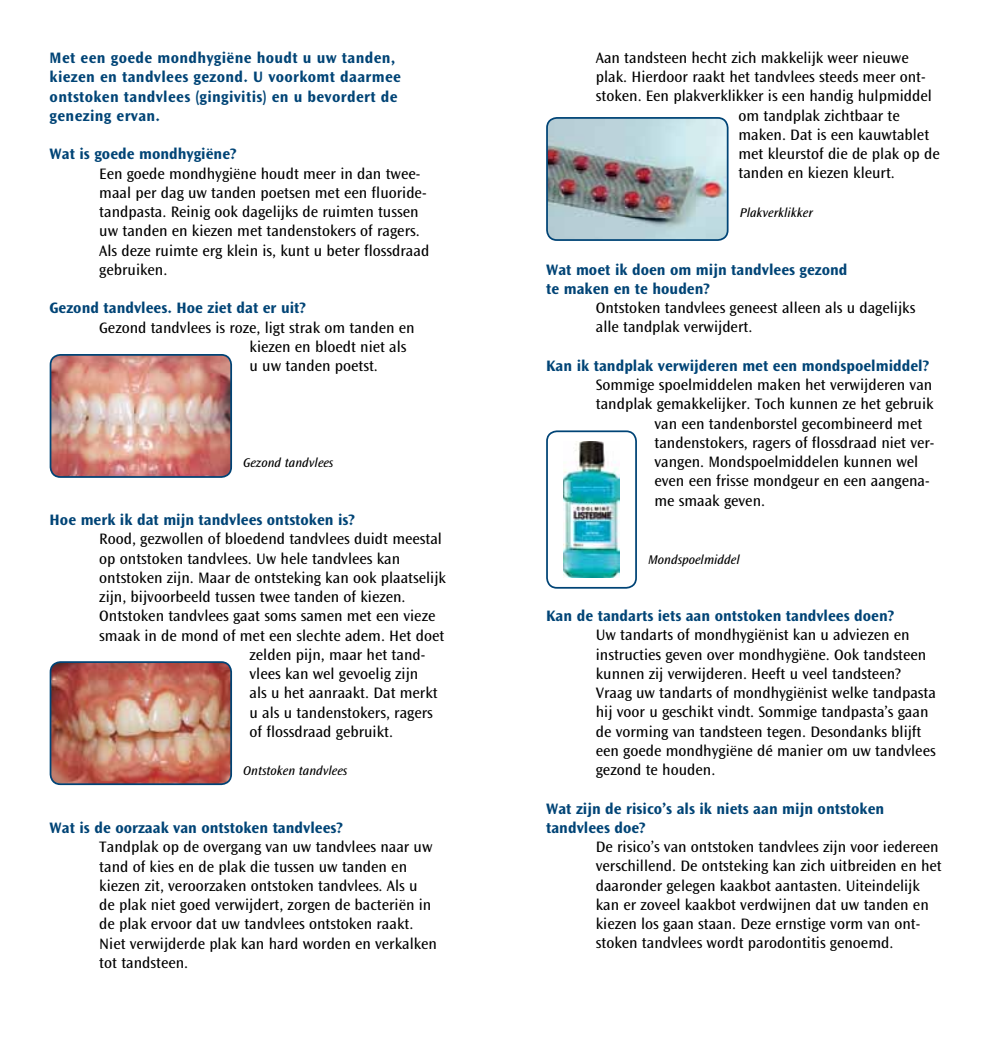
<style>
.page{position:relative;width:993px;height:1042px;background:#fff}
.page>*{position:absolute;margin:0;border:0;box-sizing:border-box;transform-origin:0 0}
.t1{font:15.75px/19.2px "Ocean Sans Std";color:#000}
.t2{font:700 15.75px/19.2px "Ocean Sans Std";color:#004476}
.t3{font:700 15.75px/19.2px "Ocean Sans Std";letter-spacing:.02em;color:#004476}
.t4{font:italic 13.12px "Ocean Sans Std";color:#000}
</style>
<div class="page">
<img style="left:50px;top:662px;width:181px;height:122px">
<div style="left:50px;top:661px;width:182px;height:124px;border:2px solid #004476;border-radius:10px"></div>
<img style="left:547px;top:118px;width:180px;height:122px">
<div style="left:546px;top:117px;width:182px;height:124px;border:2px solid #004476;border-radius:10px"></div>
<img style="left:563px;top:442px;width:56px;height:135px">
<div style="left:546px;top:430px;width:90px;height:159px;border:2px solid #004476;border-radius:10px"></div>
<img style="left:50px;top:355px;width:181px;height:122px">
<div style="left:50px;top:354px;width:182px;height:124px;border:2px solid #004476;border-radius:10px"></div>
<p class="t3" style="left:50px;top:48px;width:353px">Met een goede mondhygiëne houdt u uw tanden, kiezen en tandvlees gezond. U voorkomt daarmee ontstoken tandvlees (gingivitis) en u bevordert de genezing ervan.</p>
<p class="t2" style="left:50px;top:145px;width:188px">Wat is goede mondhygiëne?</p>
<p class="t1" style="left:99px;top:164px;width:331px">Een goede mondhygiëne houdt meer in dan twee&shy;maal per dag uw tanden poetsen met een fluoride&shy;tandpasta. Reinig ook dagelijks de ruimten tussen uw tanden en kiezen met tandenstokers of ragers.<br>Als deze ruimte erg klein is, kunt u beter flossdraad gebruiken.</p>
<p class="t2" style="left:50px;top:299px;width:258px">Gezond tandvlees. Hoe ziet dat er uit?</p>
<p class="t1" style="left:249px;top:318px;width:166px;text-indent:-150px">Gezond tandvlees is roze, ligt strak om tanden en kiezen en bloedt niet als u uw tanden poetst.</p>
<p class="t4" style="left:243px;top:456px;width:92px">Gezond tandvlees</p>
<p class="t2" style="left:50px;top:510px;width:307px">Hoe merk ik dat mijn tandvlees ontstoken is?</p>
<p class="t1" style="left:99px;top:530px;width:344px">Rood, gezwollen of bloedend tandvlees duidt meestal</p>
<p class="t1" style="left:99px;top:549px;width:302px">op ontstoken tandvlees. Uw hele tandvlees kan</p>
<p class="t1" style="left:99px;top:568px;width:348px">ontstoken zijn. Maar de ontsteking kan ook plaatselijk</p>
<p class="t1" style="left:99px;top:587px;width:308px">zijn, bijvoorbeeld tussen twee tanden of kiezen.</p>
<p class="t1" style="left:99px;top:607px;width:337px">Ontstoken tandvlees gaat soms samen met een vieze</p>
<p class="t1" style="left:99px;top:626px;width:346px">smaak in de mond of met een slechte adem. Het doet</p>
<p class="t1" style="left:249px;top:645px;width:177px">zelden pijn, maar het tand-</p>
<p class="t1" style="left:249px;top:664px;width:170px">vlees kan wel gevoelig zijn</p>
<p class="t1" style="left:249px;top:684px;width:190px">als u het aanraakt. Dat merkt</p>
<p class="t1" style="left:249px;top:703px;width:185px">u als u tandenstokers, ragers</p>
<p class="t1" style="left:249px;top:722px;width:145px">of flossdraad gebruikt.</p>
<p class="t4" style="left:243px;top:764px;width:105px">Ontstoken tandvlees</p>
<p class="t2" style="left:50px;top:818px;width:295px">Wat is de oorzaak van ontstoken tandvlees?</p>
<p class="t1" style="left:99px;top:838px;width:339px">Tandplak op de overgang van uw tandvlees naar uw tand of kies en de plak die tussen uw tanden en kiezen zit, veroorzaken ontstoken tandvlees. Als u de plak niet goed verwijdert, zorgen de bacteriën in de plak ervoor dat uw tandvlees ontstoken raakt.<br>Niet verwijderde plak kan hard worden en verkalken tot tandsteen.</p>
<p class="t1" style="left:595px;top:48px;width:314px">Aan tandsteen hecht zich makkelijk weer nieuwe</p>
<p class="t1" style="left:595px;top:68px;width:331px">plak. Hierdoor raakt het tandvlees steeds meer ont-</p>
<p class="t1" style="left:595px;top:87px;width:337px">stoken. Een plakverklikker is een handig hulpmiddel</p>
<p class="t1" style="left:738px;top:106px;width:163px">om tandplak zichtbaar te</p>
<p class="t1" style="left:738px;top:125px;width:192px">maken. Dat is een kauwtablet</p>
<p class="t1" style="left:738px;top:144px;width:203px">met kleurstof die de plak op de</p>
<p class="t1" style="left:738px;top:164px;width:158px">tanden en kiezen kleurt.</p>
<p class="t4" style="left:739px;top:205px;width:74px">Plakverklikker</p>
<p class="t2" style="left:546px;top:260px;width:303px">Wat moet ik doen om mijn tandvlees gezond te maken en te houden?</p>
<p class="t1" style="left:595px;top:298px;width:321px">Ontstoken tandvlees geneest alleen als u dagelijks alle tandplak verwijdert.</p>
<p class="t2" style="left:546px;top:356px;width:384px">Kan ik tandplak verwijderen met een mondspoelmiddel?</p>
<p class="t1" style="left:595px;top:375px;width:338px">Sommige spoelmiddelen maken het verwijderen van</p>
<p class="t1" style="left:595px;top:395px;width:339px">tandplak gemakkelijker. Toch kunnen ze het gebruik</p>
<p class="t1" style="left:654px;top:414px;width:269px">van een tandenborstel gecombineerd met</p>
<p class="t1" style="left:654px;top:433px;width:280px">tandenstokers, ragers of flossdraad niet ver-</p>
<p class="t1" style="left:654px;top:452px;width:265px">vangen. Mondspoelmiddelen kunnen wel</p>
<p class="t1" style="left:654px;top:472px;width:276px">even een frisse mondgeur en een aangena-</p>
<p class="t1" style="left:654px;top:491px;width:112px">me smaak geven.</p>
<p class="t4" style="left:648px;top:552px;width:93px">Mondspoelmiddel</p>
<p class="t2" style="left:546px;top:606px;width:349px">Kan de tandarts iets aan ontstoken tandvlees doen?</p>
<p class="t1" style="left:595px;top:626px;width:341px">Uw tandarts of mondhygiënist kan u adviezen en instructies geven over mondhygiëne. Ook tandsteen kunnen zij verwijderen. Heeft u veel tandsteen?<br>Vraag uw tandarts of mondhygiënist welke tandpasta hij voor u geschikt vindt. Sommige tandpasta’s gaan de vorming van tandsteen tegen. Desondanks blijft een goede mondhygiëne dé manier om uw tandvlees gezond te houden.</p>
<p class="t2" style="left:546px;top:799px;width:339px">Wat zijn de risico’s als ik niets aan mijn ontstoken tandvlees doe?</p>
<p class="t1" style="left:595px;top:837px;width:347px">De risico’s van ontstoken tandvlees zijn voor iedereen verschillend. De ontsteking kan zich uitbreiden en het daaronder gelegen kaakbot aantasten. Uiteindelijk kan er zoveel kaakbot verdwijnen dat uw tanden en kiezen los gaan staan. Deze ernstige vorm van ont&shy;stoken tandvlees wordt parodontitis genoemd.</p>
</div>
